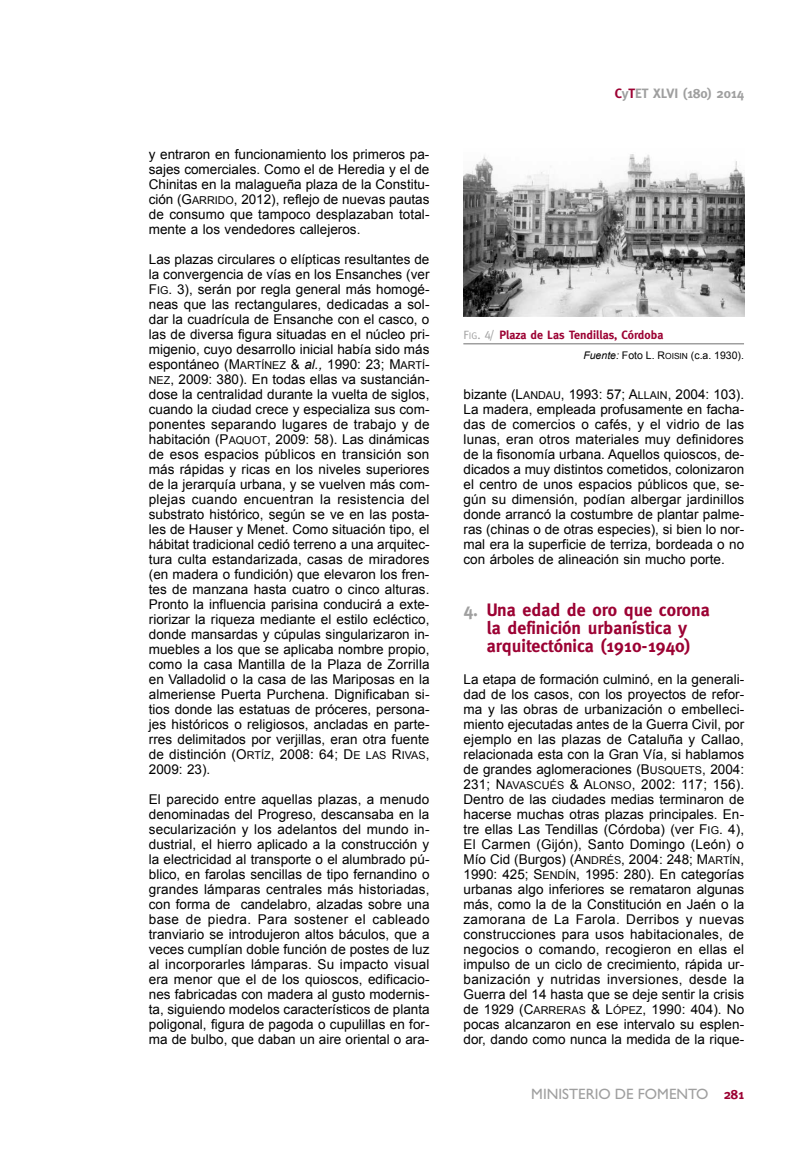
<style>
.page{position:relative;width:808px;height:1149px;background:#fff}
.page>*{position:absolute;margin:0;border:0;box-sizing:border-box;transform-origin:0 0}
.t1{font:700 18px/18px "Meta";color:#9c0233;text-align:center}
.t2{font:15px "Gill Sans";color:#9f9f9f}
.t3{font:13.5px/15px "Arial";color:#000;text-align:justify}
.t4{font:13.5px/15px "Arial MT SC800";color:#000}
.t5{font:700 13.5px "Meta";color:#9f9f9f}
.t6{font:700 12px "Meta";color:#9c0233}
.t7{font:10.5px "Arial";color:#000}
.s1{font-family:"Arial MT SC800"}
.s2{font-family:"Arial MT SC800";font-size:10.8px}
.s3{font-family:"Arial"}
.s4{font-size:10.8px}
.s5{font-family:"Arial";font-style:italic}
.s6{color:#9c0233}
.s7{font-family:"Meta Caps SC800";font-weight:400;color:#9f9f9f}
.s8{font-family:"Meta Caps SC800";font-weight:400;font-size:9.6px;color:#9f9f9f}
.s9{font-style:italic}
.s10{font-family:"Arial MT SC800";font-size:8.4px}
.s11{color:#9f9f9f}
.s12{font-family:"Meta";font-weight:700;font-size:13.5px;color:#9c0233}
</style>
<div class="page">
<hr style="left:463px;top:343px;width:281px;height:1px;background:#9f9f9f">
<img style="left:463px;top:154px;width:281px;height:162px">
<p class="t3" style="left:149px;top:146px;width:282px">y entraron en funcionamiento los primeros pa&shy;sajes comerciales. Como el de Heredia y el de Chinitas en la malagueña plaza de la Constitu&shy;ción <span class="s1">(G</span><span class="s2">ARRIDO</span><span class="s1">, 2012),</span> reflejo de nuevas pautas de consumo que tampoco desplazaban total&shy;mente a los vendedores callejeros.</p>
<p class="t3" style="left:149px;top:251px;width:282px">Las plazas circulares o elípticas resultantes de la convergencia de vías en los Ensanches (ver <span class="s1">F</span><span class="s2">IG</span>. 3), serán por regla general más homogé&shy;neas que las rectangulares, dedicadas a sol&shy;dar la cuadrícula de Ensanche con el casco, o las de diversa figura situadas en el núcleo pri&shy;migenio, cuyo desarrollo inicial había sido más</p>
<p class="t4" style="left:149px;top:356px;width:282px"><span class="s3">espontáneo</span> (M<span class="s4">ARTÍNEZ</span> &amp; <span class="s5">al.,</span> 1990: 23; M<span class="s4">ARTÍ</span>-</p>
<p class="t3" style="left:149px;top:371px;width:282px"><span class="s2">NEZ</span><span class="s1">, 2009: 380).</span> En todas ellas va sustancián&shy;dose la centralidad durante la vuelta de siglos, cuando la ciudad crece y especializa sus com&shy;ponentes separando lugares de trabajo y de habitación <span class="s1">(P</span><span class="s2">AQUOT</span><span class="s1">, 2009: 58)</span>. Las dinámicas de esos espacios públicos en transición son más rápidas y ricas en los niveles superiores de la jerarquía urbana, y se vuelven más com&shy;plejas cuando encuentran la resistencia del substrato histórico, según se ve en las posta&shy;les de Hauser y Menet. Como situación tipo, el hábitat tradicional cedió terreno a una arquitec&shy;tura culta estandarizada, casas de miradores (en madera o fundición) que elevaron los fren&shy;tes de manzana hasta cuatro o cinco alturas.<br>Pronto la influencia parisina conducirá a exte&shy;riorizar la riqueza mediante el estilo ecléctico, donde mansardas y cúpulas singularizaron in&shy;muebles a los que se aplicaba nombre propio, como la casa Mantilla de la Plaza de Zorrilla en Valladolid o la casa de las Mariposas en la almeriense Puerta Purchena. Dignificaban si&shy;tios donde las estatuas de próceres, persona&shy;jes históricos o religiosos, ancladas en parte&shy;rres delimitados por verjillas, eran otra fuente</p>
<p class="t4" style="left:149px;top:746px;width:282px"><span class="s3">de distinción</span> (O<span class="s4">RTÍZ</span>, 2008: 64; D<span class="s4">E LAS</span> R<span class="s4">IVAS</span>,<br>2009: 23).</p>
<p class="t3" style="left:149px;top:791px;width:282px">El parecido entre aquellas plazas, a menudo denominadas del Progreso, descansaba en la secularización y los adelantos del mundo in&shy;dustrial, el hierro aplicado a la construcción y la electricidad al transporte o el alumbrado pú&shy;blico, en farolas sencillas de tipo fernandino o grandes lámparas centrales más historiadas, con forma de candelabro, alzadas sobre una base de piedra. Para sostener el cableado tranviario se introdujeron altos báculos, que a veces cumplían doble función de postes de luz al incorporarles lámparas. Su impacto visual era menor que el de los quioscos, edificacio&shy;nes fabricadas con madera al gusto modernis&shy;ta, siguiendo modelos característicos de planta poligonal, figura de pagoda o cupulillas en for&shy;ma de bulbo, que daban un aire oriental o ara-</p>
<p class="t5" style="left:615px;top:85px;width:131px"><span class="s6">C</span>y<span class="s6">T</span>ET XLVI (180) 2014</p>
<p class="t6" style="left:463px;top:327px;width:202px"><span class="s7">F</span><span class="s8">ig</span><span class="s7">. 4/</span> Plaza de Las Tendillas, Córdoba</p>
<p class="t7" style="left:583px;top:349px;width:162px"><span class="s9">Fuente:</span> Foto <span class="s1">L. R</span><span class="s10">OISIN</span> (c.a. 1930).</p>
<p class="t4" style="left:463px;top:386px;width:282px"><span class="s3">bizante</span> (L<span class="s4">ANDAU</span>, 1993: 57; A<span class="s4">LLAIN</span>, 2004: 103).</p>
<p class="t3" style="left:463px;top:401px;width:282px">La madera, empleada profusamente en facha&shy;das de comercios o cafés, y el vidrio de las lunas, eran otros materiales muy definidores de la fisonomía urbana. Aquellos quioscos, de&shy;dicados a muy distintos cometidos, colonizaron el centro de unos espacios públicos que, se&shy;gún su dimensión, podían albergar jardinillos donde arrancó la costumbre de plantar palme&shy;ras (chinas o de otras especies), si bien lo nor&shy;mal era la superficie de terriza, bordeada o no con árboles de alineación sin mucho porte.</p>
<h1 class="t1" style="left:463px;top:600px;width:248px"><span class="s11">4.</span> Una edad de oro que corona la definición urbanística y arquitectónica (1910-1940)</h1>
<p class="t3" style="left:463px;top:671px;width:282px">La etapa de formación culminó, en la generali&shy;dad de los casos, con los proyectos de refor&shy;ma y las obras de urbanización o embelleci&shy;miento ejecutadas antes de la Guerra Civil, por ejemplo en las plazas de Cataluña y Callao, relacionada esta con la Gran Vía, si hablamos de grandes aglomeraciones <span class="s1">(B</span><span class="s2">USQUETS</span><span class="s1">, 2004:</span></p>
<p class="t4" style="left:463px;top:776px;width:282px">231; N<span class="s4">AVASCUÉS</span> &amp; A<span class="s4">LONSO</span>, 2002: 117; 156).</p>
<p class="t3" style="left:463px;top:791px;width:282px">Dentro de las ciudades medias terminaron de hacerse muchas otras plazas principales. En&shy;tre ellas Las Tendillas (Córdoba) (ver <span class="s1">F</span><span class="s2">IG</span>. 4), El Carmen (Gijón), Santo Domingo (León) o Mío Cid (Burgos) <span class="s1">(A</span><span class="s2">NDRÉS</span><span class="s1">, 2004: 248; M</span><span class="s2">ARTÍN</span><span class="s1">,</span></p>
<p class="t4" style="left:463px;top:866px;width:282px">1990: 425; S<span class="s4">ENDÍN</span>, 1995: 280)<span class="s3">. En categorías</span></p>
<p class="t3" style="left:463px;top:881px;width:282px">urbanas algo inferiores se remataron algunas más, como la de la Constitución en Jaén o la zamorana de La Farola. Derribos y nuevas construcciones para usos habitacionales, de negocios o comando, recogieron en ellas el impulso de un ciclo de crecimiento, rápida ur&shy;banización y nutridas inversiones, desde la Guerra del 14 hasta que se deje sentir la crisis</p>
<p class="t4" style="left:463px;top:1001px;width:282px"><span class="s3">de 1929</span> (C<span class="s4">ARRERAS</span> &amp; L<span class="s4">ÓPEZ</span>, 1990: 404). <span class="s3">No</span></p>
<p class="t3" style="left:463px;top:1016px;width:282px">pocas alcanzaron en ese intervalo su esplen&shy;dor, dando como nunca la medida de la rique-</p>
<p class="t2" style="left:531px;top:1084px;width:214px">MINISTERIO DE FOMENTO <span class="s12">281</span></p>
</div>
